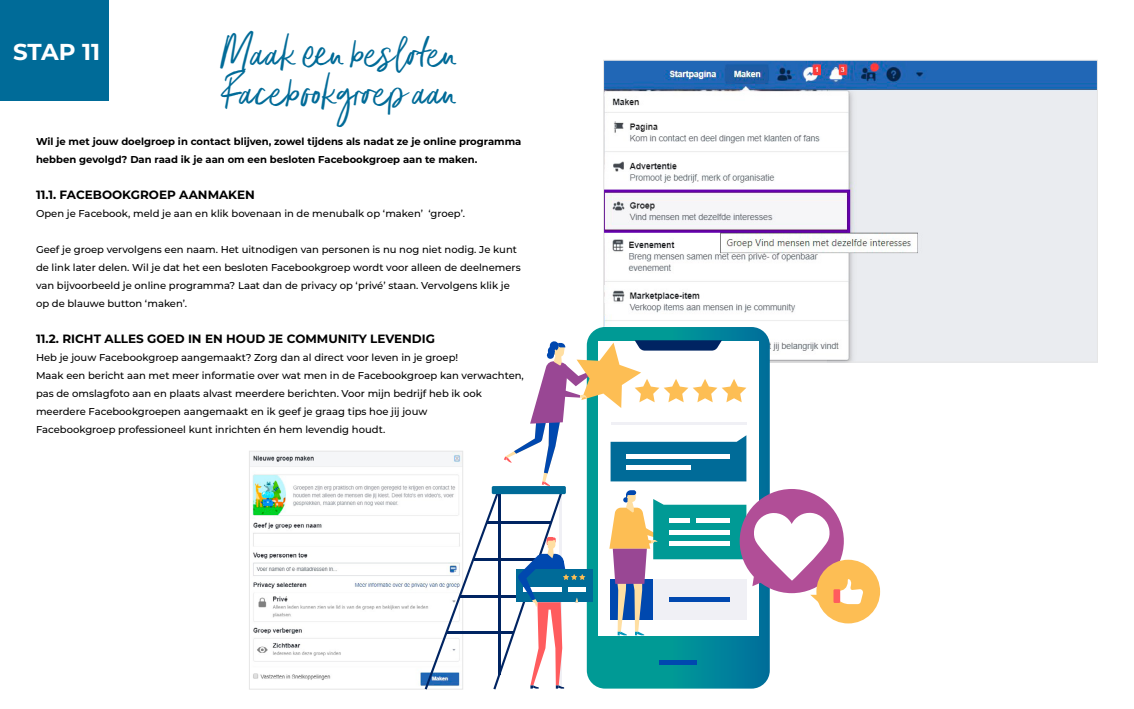
<style>
.page{position:relative;width:1134px;height:709px;background:#fff}
.page>*{position:absolute;margin:0;border:0;box-sizing:border-box;transform-origin:0 0}
.t1{font:49px/39px "Indigo Blue";color:#006b98}
.t2{font:700 23px "Montserrat";letter-spacing:-.005em;color:#fff}
.t3{font:700 12px "Montserrat";color:#000}
.t4{font:500 10px/18px "Montserrat";color:#000}
.t5{font:700 10px/18px "Montserrat";color:#000}
</style>
<div class="page">
<div style="left:0;top:0;width:108px;height:101px;background:#006b98"></div>
<img style="left:251px;top:453px;width:174px;height:233px">
<div style="left:249px;top:451px;width:214px;height:238px;border:1px solid #e6e6e6"></div>
<img style="left:605px;top:62px;width:491px;height:298px">
<svg style="left:587px;top:327px;width:183px;height:361px;background:#0b819d"></svg>
<div style="left:598px;top:341px;width:161px;height:294px;background:#fff"></div>
<div style="left:740px;top:489px;width:104px;height:104px;background:#b14e97;border-radius:50%"></div>
<svg style="left:752px;top:512px;width:78px;height:74px"></svg>
<div style="left:816px;top:559px;width:64px;height:64px;background:#fdbe54;border-radius:50%"></div>
<svg style="left:840px;top:579px;width:23px;height:25px"></svg>
<div style="left:833px;top:589px;width:7px;height:14px;background:#ff5c5e"></div>
<svg style="left:810px;top:595px;width:9px;height:8px"></svg>
<svg style="left:425px;top:340px;width:321px;height:349px"></svg>
<h1 class="t1" style="left:220px;top:36px;width:236px">Maak een besloten<br>Facebookgroep aan</h1>
<p class="t5" style="left:36px;top:132px;width:487px">Wil je met jouw doelgroep in contact blijven, zowel tijdens als nadat ze je online programma hebben gevolgd? Dan raad ik je aan om een besloten Facebookgroep aan te maken.</p>
<p class="t3" style="left:36px;top:186px;width:220px">11.1. FACEBOOKGROEP AANMAKEN</p>
<p class="t4" style="left:36px;top:204px;width:431px">Open je Facebook, meld je aan en klik bovenaan in de menubalk op ‘maken’ ‘groep’.</p>
<p class="t4" style="left:36px;top:240px;width:486px">Geef je groep vervolgens een naam. Het uitnodigen van personen is nu nog niet nodig. Je kunt de link later delen. Wil je dat het een besloten Facebookgroep wordt voor alleen de deelnemers van bijvoorbeeld je online programma? Laat dan de privacy op ‘privé’ staan. Vervolgens klik je op de blauwe button ‘maken’.</p>
<p class="t3" style="left:36px;top:330px;width:401px">11.2. RICHT ALLES GOED IN EN HOUD JE COMMUNITY LEVENDIG</p>
<p class="t4" style="left:36px;top:348px;width:489px">Heb je jouw Facebookgroep aangemaakt? Zorg dan al direct voor leven in je groep!<br>Maak een bericht aan met meer informatie over wat men in de Facebookgroep kan verwachten, pas de omslagfoto aan en plaats alvast meerdere berichten. Voor mijn bedrijf heb ik ook meerdere Facebookgroepen aangemaakt en ik geef je graag tips hoe jij jouw<br>Facebookgroep professioneel kunt inrichten én hem levendig houdt.</p>
<h2 class="t2" style="left:13px;top:35px;width:88px">STAP 11</h2>
</div>
